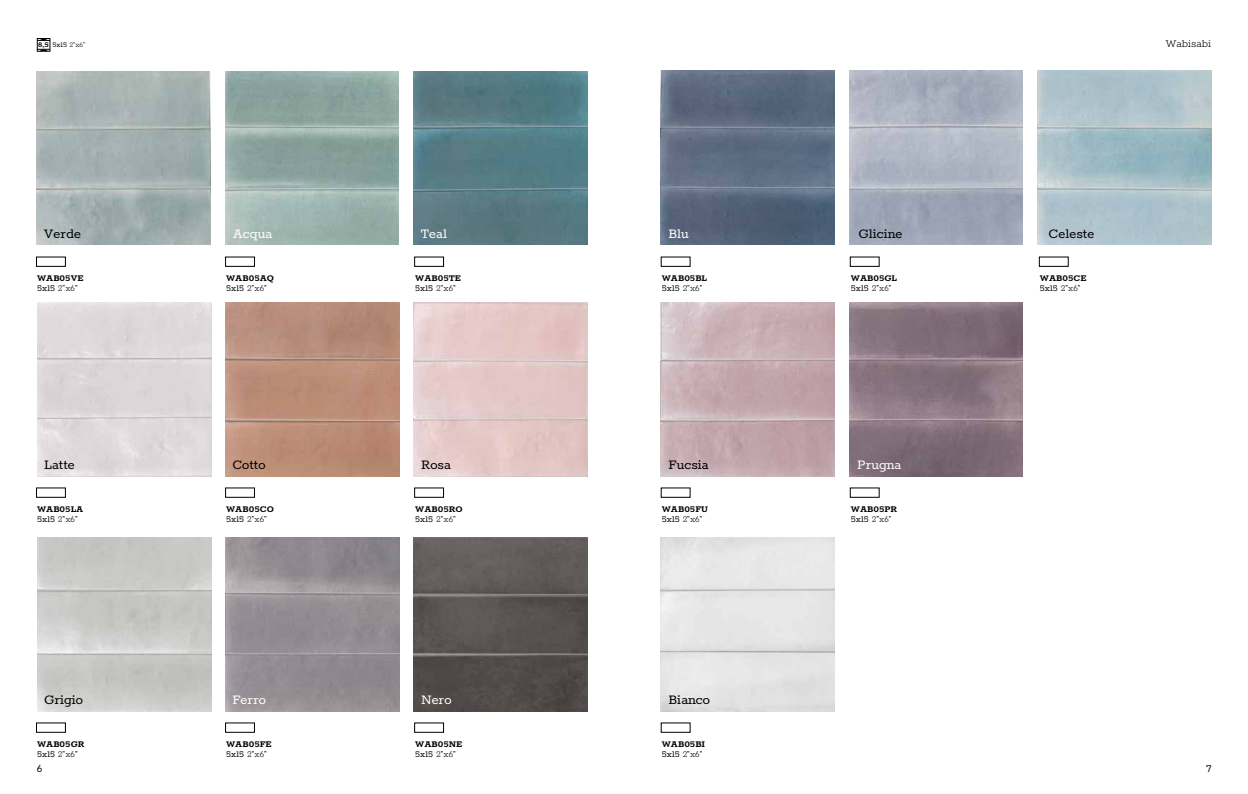
<style>
.page{position:relative;width:1248px;height:794px;background:#fff}
.page>*{position:absolute;margin:0;border:0;box-sizing:border-box;transform-origin:0 0}
.t1{font:15px "Rokkitt";color:#000}
.t2{font:15px "Rokkitt";color:#fff}
.t3{font:300 12px "Rokkitt";color:#000}
.t4{font:12px "Rokkitt";color:#000}
.t5{font:700 10px/10px "Rokkitt";color:#000}
.t6{font:300 8px "Rokkitt";color:#000}
.s1{font-weight:700;font-size:8.1px}
.s2{font-weight:400}
.s3{font-weight:300}
</style>
<div class="page">
<div style="left:37px;top:38px;width:13px;height:13px;border:1px solid #000"></div>
<svg style="left:37px;top:38px;width:13px;height:3px"></svg>
<svg style="left:37px;top:49px;width:13px;height:3px"></svg>
<img style="left:37px;top:71px;width:174px;height:174px">
<img style="left:413px;top:71px;width:174px;height:174px">
<img style="left:849px;top:302px;width:173px;height:174px">
<img style="left:660px;top:71px;width:174px;height:174px">
<img style="left:225px;top:302px;width:174px;height:174px">
<img style="left:660px;top:302px;width:174px;height:174px">
<img style="left:413px;top:537px;width:174px;height:174px">
<div style="left:36px;top:257px;width:30px;height:10px;border:1px solid #000"></div>
<div style="left:660px;top:257px;width:30px;height:10px;border:1px solid #000"></div>
<div style="left:225px;top:257px;width:30px;height:10px;border:1px solid #000"></div>
<div style="left:849px;top:257px;width:30px;height:10px;border:1px solid #000"></div>
<div style="left:414px;top:257px;width:30px;height:10px;border:1px solid #000"></div>
<div style="left:1038px;top:257px;width:30px;height:10px;border:1px solid #000"></div>
<p class="t6" style="left:38px;top:40px;width:48px"><span class="s1">8,5</span> <span class="s2">5x15</span> 2”x6”</p>
<p class="t3" style="left:1165px;top:35px;width:47px">Wabisabi</p>
<h1 class="t1" style="left:44px;top:224px;width:39px">Verde</h1>
<h1 class="t2" style="left:233px;top:224px;width:41px">Acqua</h1>
<h1 class="t2" style="left:421px;top:224px;width:28px">Teal</h1>
<h1 class="t2" style="left:668px;top:223px;width:22px">Blu</h1>
<h1 class="t1" style="left:858px;top:223px;width:45px">Glicine</h1>
<h1 class="t1" style="left:1048px;top:223px;width:47px">Celeste</h1>
<p class="t5" style="left:37px;top:272px;width:48px">WAB05VE<br><span class="s2">5x15</span> <span class="s3">2”x6”</span></p>
<p class="t5" style="left:226px;top:272px;width:49px">WAB05AQ<br><span class="s2">5x15</span> <span class="s3">2”x6”</span></p>
<p class="t5" style="left:415px;top:272px;width:47px">WAB05TE<br><span class="s2">5x15</span> <span class="s3">2”x6”</span></p>
<p class="t5" style="left:661px;top:272px;width:47px">WAB05BL<br><span class="s2">5x15</span> <span class="s3">2”x6”</span></p>
<p class="t5" style="left:850px;top:272px;width:48px">WAB05GL<br><span class="s2">5x15</span> <span class="s3">2”x6”</span></p>
<p class="t5" style="left:1039px;top:272px;width:48px">WAB05CE<br><span class="s2">5x15</span> <span class="s3">2”x6”</span></p>
<h1 class="t1" style="left:44px;top:455px;width:32px">Latte</h1>
<h1 class="t1" style="left:232px;top:455px;width:35px">Cotto</h1>
<h1 class="t1" style="left:421px;top:455px;width:31px">Rosa</h1>
<h1 class="t1" style="left:668px;top:455px;width:42px">Fucsia</h1>
<h1 class="t2" style="left:857px;top:455px;width:46px">Prugna</h1>
<p class="t5" style="left:37px;top:503px;width:48px">WAB05LA<br><span class="s2">5x15</span> <span class="s3">2”x6”</span></p>
<p class="t5" style="left:226px;top:503px;width:49px">WAB05CO<br><span class="s2">5x15</span> <span class="s3">2”x6”</span></p>
<p class="t5" style="left:415px;top:503px;width:49px">WAB05RO<br><span class="s2">5x15</span> <span class="s3">2”x6”</span></p>
<p class="t5" style="left:661px;top:503px;width:48px">WAB05FU<br><span class="s2">5x15</span> <span class="s3">2”x6”</span></p>
<h1 class="t1" style="left:44px;top:690px;width:40px">Grigio</h1>
<h1 class="t2" style="left:232px;top:690px;width:35px">Ferro</h1>
<h1 class="t2" style="left:421px;top:690px;width:32px">Nero</h1>
<h1 class="t1" style="left:668px;top:690px;width:43px">Bianco</h1>
<p class="t5" style="left:37px;top:738px;width:49px">WAB05GR<br><span class="s2">5x15</span> <span class="s3">2”x6”</span></p>
<p class="t5" style="left:226px;top:738px;width:47px">WAB05FE<br><span class="s2">5x15</span> <span class="s3">2”x6”</span></p>
<p class="t5" style="left:415px;top:738px;width:49px">WAB05NE<br><span class="s2">5x15</span> <span class="s3">2”x6”</span></p>
<p class="t5" style="left:661px;top:738px;width:45px">WAB05BI<br><span class="s2">5x15</span> <span class="s3">2”x6”</span></p>
<p class="t5" style="left:850px;top:503px;width:48px">WAB05PR<br><span class="s2">5x15</span> <span class="s3">2”x6”</span></p>
<p class="t4" style="left:37px;top:760px;width:7px">6</p>
<p class="t4" style="left:1206px;top:760px;width:7px">7</p>
</div>
